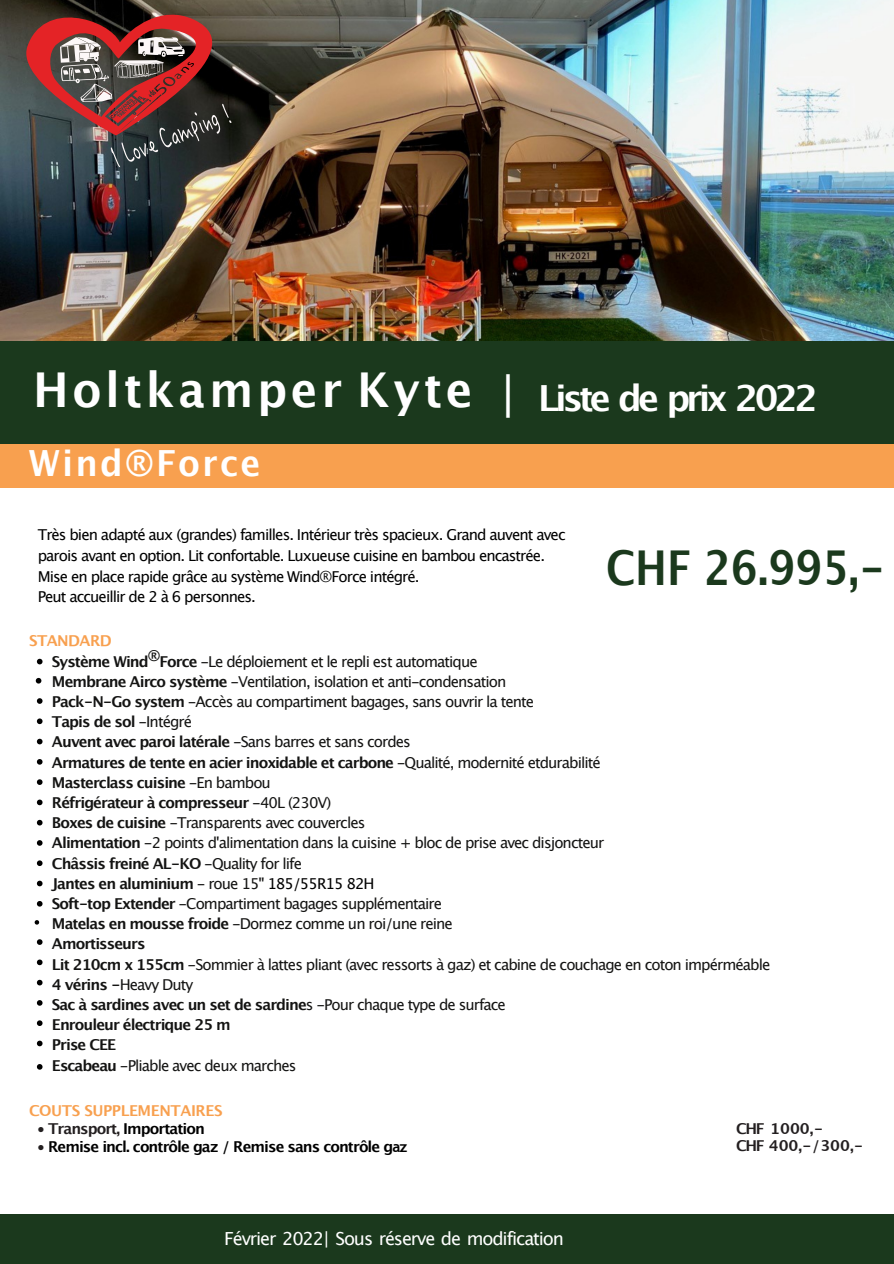
<style>
.page{position:relative;width:894px;height:1264px;background:#fff}
.page>*{position:absolute;margin:0;border:0;box-sizing:border-box;transform-origin:0 0}
.t1{font:700 48px "Lucida Grande";color:#1b391d;scale:.85 1}
.t2{font:700 36px "Lucida Grande";letter-spacing:-.11em;color:#fff}
.t3{font:700 36px "Lucida Grande";letter-spacing:.065em;color:#fff;scale:.95 1}
.t4{font:18px "Lucida Grande";letter-spacing:-.065em;color:#fff}
.t5{font:15px/20.2px "Lucida Grande";letter-spacing:-.065em;color:#141413}
.t6{font:15px/20.7px "Lucida Grande";letter-spacing:-.065em;color:#000}
.t7{font:700 15px "Lucida Grande";letter-spacing:-.065em;color:#000}
.t8{font:700 15px "Lucida Grande";letter-spacing:-.03em;color:#f8a04f}
.t9{font:700 15px/16.5px "Lucida Grande";color:#231f20}
.s1{font-size:48px}
.s2{font-weight:400;font-size:48px}
.s3{font-weight:700}
.s4{color:#000}
.s5{font-weight:400;color:#231f20}
.s6{color:#231f20}
.s7{font-family:"Trebuchet MS"}
</style>
<div class="page">
<div style="left:0;top:1213px;width:893px;height:50px;background:#1b391d"></div>
<img style="left:0;top:0;width:893px;height:341px">
<div style="left:0;top:421px;width:893px;height:66px;background:#f8a04f"></div>
<div style="left:0;top:341px;width:893px;height:102px;background:#1b391d"></div>
<svg style="left:37px;top:658px;width:6px;height:6px"></svg>
<svg style="left:36px;top:678px;width:5px;height:5px"></svg>
<svg style="left:37px;top:698px;width:6px;height:6px"></svg>
<svg style="left:37px;top:718px;width:6px;height:6px"></svg>
<svg style="left:37px;top:738px;width:6px;height:6px"></svg>
<svg style="left:37px;top:759px;width:6px;height:5px"></svg>
<svg style="left:37px;top:779px;width:6px;height:6px"></svg>
<svg style="left:37px;top:799px;width:6px;height:6px"></svg>
<svg style="left:37px;top:819px;width:6px;height:6px"></svg>
<svg style="left:37px;top:840px;width:6px;height:5px"></svg>
<svg style="left:37px;top:860px;width:6px;height:6px"></svg>
<svg style="left:37px;top:880px;width:6px;height:6px"></svg>
<svg style="left:37px;top:901px;width:6px;height:5px"></svg>
<svg style="left:35px;top:920px;width:4px;height:4px"></svg>
<svg style="left:37px;top:939px;width:6px;height:5px"></svg>
<svg style="left:37px;top:959px;width:6px;height:6px"></svg>
<svg style="left:37px;top:979px;width:6px;height:6px"></svg>
<svg style="left:37px;top:1000px;width:6px;height:5px"></svg>
<svg style="left:37px;top:1020px;width:6px;height:6px"></svg>
<svg style="left:37px;top:1040px;width:6px;height:6px"></svg>
<svg style="left:37px;top:1064px;width:6px;height:5px"></svg>
<svg style="left:15px;top:0;width:247px;height:167px;background:#60403d"></svg>
<h2 class="t2" style="left:33px;top:382px;width:786px"><span class="s1">Holtkamper Kyte</span> <span class="s2">|</span> Liste de prix 2022</h2>
<h2 class="t3" style="left:29px;top:448px;width:245px">Wind®Force</h2>
<p class="t6" style="left:38px;top:525px;width:529px">Très bien adapté aux (grandes) familles. Intérieur très spacieux. Grand auvent avec parois avant en option. Lit confortable. Luxueuse cuisine en bambou encastrée.<br>Mise en place rapide grâce au système Wind®Force intégré.<br>Peut accueillir de 2 à 6 personnes.</p>
<p class="t8" style="left:29px;top:634px;width:84px">STANDARD</p>
<h1 class="t1" style="left:606px;top:547px;width:329px">CHF 26.995,-</h1>
<p class="t5" style="left:52px;top:652px;width:719px"><span class="s3">Système Wind</span><sup>®</sup><span class="s3">Force</span> -Le déploiement et le repli est automatique<br><span class="s3">Membrane Airco système</span> -Ventilation, isolation et anti-condensation<br><span class="s3">Pack-N-Go system</span> -Accès au compartiment bagages, sans ouvrir la tente<br><span class="s3">Tapis de sol</span> -Intégré<br><span class="s3">Auvent avec paroi latérale</span> -Sans barres et sans cordes<br><span class="s3">Armatures de tente en acier inoxidable et carbone</span> -Qualité, modernité etdurabilité<br><span class="s3">Masterclass cuisine</span> -En bambou<br><span class="s3">Réfrigérateur à compresseur</span> -40L (230V)<br><span class="s3">Boxes de cuisine</span> -Transparents avec couvercles<br><span class="s3">Alimentation</span> -2 points d'alimentation dans la cuisine + bloc de prise avec disjoncteur<br><span class="s3">Châssis freiné AL-KO</span> -Quality for life<br><span class="s3">Jantes en aluminium</span> - roue 15'' <span class="s4">185/55R15 82H<br></span><span class="s3">Soft-top Extender</span> -Compartiment bagages supplémentaire<br><span class="s3">Matelas en mousse froide</span> -Dormez comme un roi/une reine<br><span class="s3">Amortisseurs<br>Lit 210cm x 155cm</span> -Sommier à lattes pliant (avec ressorts à gaz) et cabine de couchage en coton impérméable <span class="s3">4 vérins -</span>Heavy Duty<br><span class="s3">Sac à sardines avec un set de sardine</span>s -Pour chaque type de surface<br><span class="s3">Enrouleur électrique 25 m<br>Prise CEE<br>Escabeau</span> -Pliable avec deux marches</p>
<p class="t8" style="left:29px;top:1104px;width:195px">COUTS SUPPLEMENTAIRES</p>
<p class="t7" style="left:37px;top:1122px;width:169px"><span class="s5">•</span> <span class="s6">Transport,</span> Importation</p>
<p class="t7" style="left:37px;top:1140px;width:372px"><span class="s5">•</span> Remise incl. contrôle gaz / Remise sans contrôle g<span class="s7">az</span></p>
<p class="t4" style="left:224px;top:1230px;width:341px">Février 2022| Sous réserve de modification</p>
<p class="t9" style="left:736px;top:1121px;width:129px">CHF 1000,-<br>CHF 400,-/300,-</p>
</div>
